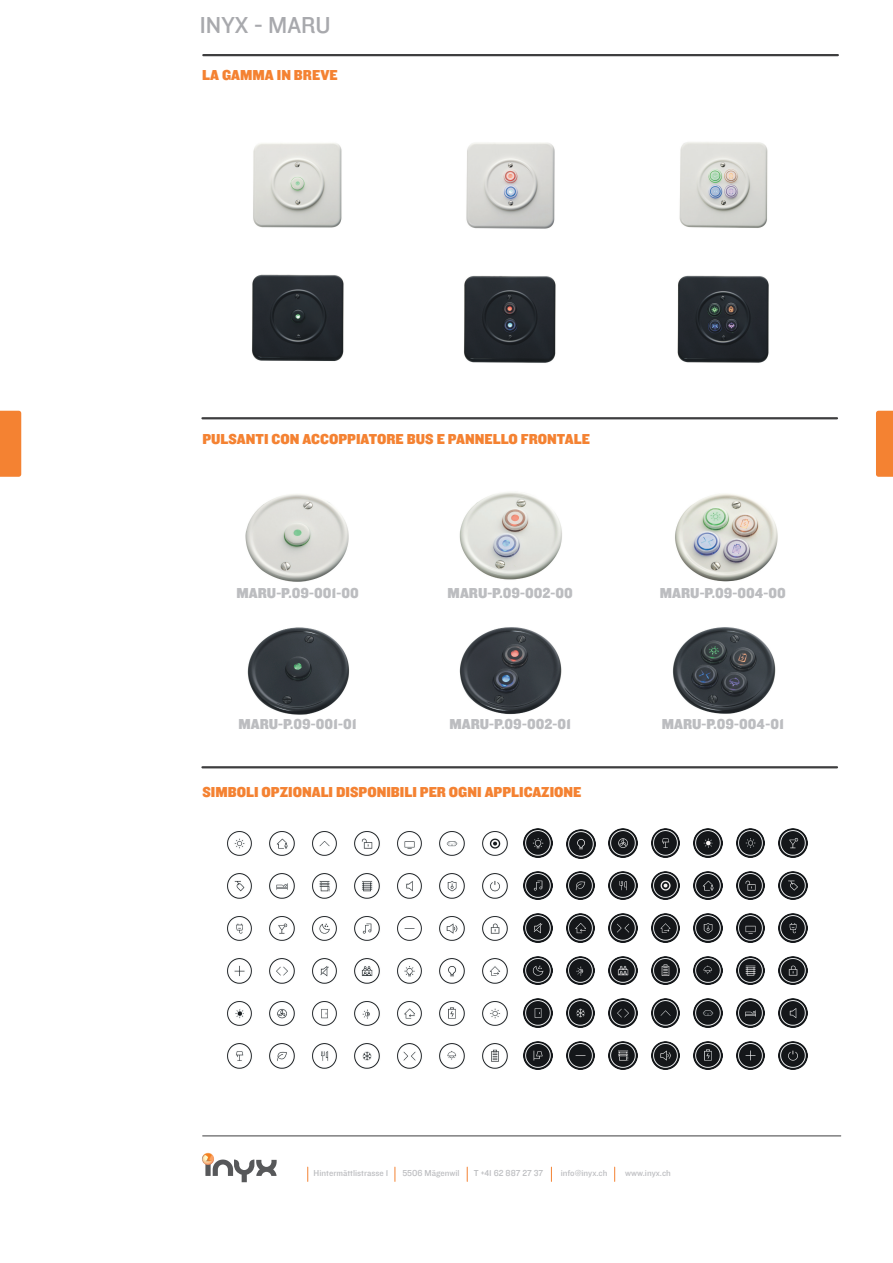
<style>
.page{position:relative;width:893px;height:1263px;background:#fff}
.page>*{position:absolute;margin:0;border:0;box-sizing:border-box;transform-origin:0 0}
.t1{font:24px "Knockout HTF31 Junior Middlewt";color:#a8a9ad}
.t2{font:15px "Knockout HTF71 Full Middlewt";color:#f48232}
.t3{font:15px "Knockout HTF71 Full Middlewt";color:#bcbdc0}
.t4{font:9px "Knockout HTF31 Junior Middlewt";color:#bcbdc0}
</style>
<div class="page">
<hr style="left:203px;top:54px;width:635px;height:2px;background:#3e3e3f">
<svg style="left:0;top:411px;width:21px;height:66px"></svg>
<svg style="left:876px;top:411px;width:17px;height:66px"></svg>
<hr style="left:203px;top:1136px;width:638px;height:1px;background:#3e3e3f">
<svg style="left:307px;top:1167px;width:1px;height:14px"></svg>
<svg style="left:395px;top:1167px;width:1px;height:14px"></svg>
<svg style="left:467px;top:1167px;width:1px;height:14px"></svg>
<svg style="left:551px;top:1167px;width:1px;height:14px"></svg>
<svg style="left:614px;top:1167px;width:1px;height:14px"></svg>
<svg style="left:202px;top:1153px;width:75px;height:29px"></svg>
<img style="left:253px;top:143px;width:89px;height:85px">
<img style="left:252px;top:274px;width:92px;height:87px">
<img style="left:466px;top:142px;width:89px;height:87px">
<img style="left:464px;top:275px;width:92px;height:88px">
<img style="left:679px;top:142px;width:89px;height:86px">
<img style="left:677px;top:275px;width:92px;height:88px">
<img style="left:247px;top:627px;width:103px;height:88px">
<img style="left:245px;top:494px;width:104px;height:88px">
<img style="left:459px;top:627px;width:103px;height:88px">
<img style="left:459px;top:492px;width:103px;height:88px">
<img style="left:672px;top:627px;width:104px;height:87px">
<img style="left:675px;top:494px;width:103px;height:88px">
<hr style="left:202px;top:417px;width:635px;height:2px;background:#3e3e3f">
<hr style="left:202px;top:766px;width:635px;height:2px;background:#3e3e3f">
<img style="left:227px;top:831px;width:25px;height:25px">
<img style="left:439px;top:1043px;width:26px;height:26px">
<img style="left:439px;top:1001px;width:26px;height:25px">
<img style="left:397px;top:1043px;width:25px;height:26px">
<img style="left:397px;top:1001px;width:25px;height:25px">
<img style="left:354px;top:1043px;width:26px;height:26px">
<img style="left:354px;top:1001px;width:26px;height:25px">
<img style="left:312px;top:1043px;width:25px;height:26px">
<img style="left:312px;top:1001px;width:25px;height:25px">
<img style="left:269px;top:1043px;width:26px;height:26px">
<img style="left:269px;top:1001px;width:26px;height:25px">
<img style="left:227px;top:1043px;width:25px;height:26px">
<img style="left:227px;top:1001px;width:25px;height:25px">
<img style="left:482px;top:958px;width:26px;height:26px">
<img style="left:439px;top:958px;width:26px;height:26px">
<img style="left:397px;top:958px;width:25px;height:26px">
<img style="left:482px;top:916px;width:26px;height:25px">
<img style="left:439px;top:916px;width:26px;height:25px">
<img style="left:354px;top:958px;width:26px;height:26px">
<img style="left:397px;top:916px;width:25px;height:25px">
<img style="left:354px;top:916px;width:26px;height:25px">
<img style="left:312px;top:958px;width:25px;height:26px">
<img style="left:312px;top:916px;width:25px;height:25px">
<img style="left:269px;top:958px;width:26px;height:26px">
<img style="left:269px;top:916px;width:26px;height:25px">
<img style="left:227px;top:958px;width:25px;height:26px">
<img style="left:482px;top:873px;width:26px;height:26px">
<img style="left:439px;top:873px;width:26px;height:26px">
<img style="left:397px;top:873px;width:25px;height:26px">
<img style="left:354px;top:873px;width:26px;height:26px">
<img style="left:312px;top:873px;width:25px;height:26px">
<img style="left:269px;top:873px;width:26px;height:26px">
<img style="left:227px;top:916px;width:25px;height:25px">
<img style="left:227px;top:873px;width:25px;height:26px">
<img style="left:482px;top:831px;width:26px;height:25px">
<img style="left:269px;top:831px;width:26px;height:25px">
<img style="left:439px;top:831px;width:26px;height:25px">
<img style="left:397px;top:831px;width:25px;height:25px">
<img style="left:354px;top:831px;width:26px;height:25px">
<img style="left:312px;top:831px;width:25px;height:25px">
<img style="left:482px;top:1043px;width:26px;height:26px">
<img style="left:482px;top:1001px;width:26px;height:25px">
<img style="left:651px;top:956px;width:29px;height:29px">
<img style="left:736px;top:829px;width:29px;height:28px">
<img style="left:694px;top:956px;width:28px;height:29px">
<img style="left:694px;top:1041px;width:28px;height:29px">
<img style="left:609px;top:914px;width:28px;height:28px">
<img style="left:566px;top:914px;width:29px;height:28px">
<img style="left:566px;top:999px;width:29px;height:28px">
<img style="left:566px;top:956px;width:29px;height:29px">
<img style="left:609px;top:871px;width:28px;height:29px">
<img style="left:524px;top:999px;width:28px;height:28px">
<img style="left:566px;top:871px;width:29px;height:29px">
<img style="left:609px;top:829px;width:28px;height:28px">
<img style="left:651px;top:829px;width:29px;height:28px">
<img style="left:694px;top:829px;width:28px;height:28px">
<img style="left:651px;top:914px;width:29px;height:28px">
<img style="left:566px;top:829px;width:30px;height:29px">
<img style="left:524px;top:829px;width:28px;height:28px">
<img style="left:779px;top:956px;width:28px;height:29px">
<img style="left:651px;top:1041px;width:29px;height:29px">
<img style="left:609px;top:956px;width:28px;height:29px">
<img style="left:566px;top:1041px;width:29px;height:29px">
<img style="left:524px;top:871px;width:28px;height:29px">
<img style="left:524px;top:914px;width:28px;height:28px">
<img style="left:524px;top:956px;width:28px;height:29px">
<img style="left:609px;top:999px;width:28px;height:28px">
<img style="left:779px;top:829px;width:28px;height:28px">
<img style="left:736px;top:1041px;width:29px;height:29px">
<img style="left:779px;top:1041px;width:28px;height:29px">
<img style="left:694px;top:914px;width:28px;height:28px">
<img style="left:779px;top:999px;width:28px;height:28px">
<img style="left:736px;top:956px;width:29px;height:29px">
<img style="left:609px;top:1041px;width:28px;height:29px">
<img style="left:736px;top:999px;width:29px;height:28px">
<img style="left:779px;top:914px;width:28px;height:28px">
<img style="left:779px;top:871px;width:28px;height:29px">
<img style="left:651px;top:871px;width:29px;height:29px">
<img style="left:694px;top:871px;width:28px;height:29px">
<img style="left:694px;top:999px;width:28px;height:28px">
<img style="left:736px;top:914px;width:29px;height:28px">
<img style="left:736px;top:871px;width:29px;height:29px">
<img style="left:651px;top:999px;width:29px;height:28px">
<img style="left:524px;top:1041px;width:28px;height:29px">
<h1 class="t1" style="left:200px;top:12px;width:132px">INYX - MARU</h1>
<p class="t2" style="left:202px;top:67px;width:137px">LA GAMMA IN BREVE</p>
<p class="t2" style="left:202px;top:431px;width:389px">PULSANTI CON ACCOPPIATORE BUS E PANNELLO FRONTALE</p>
<p class="t3" style="left:237px;top:584px;width:124px">MARU-P.09-001-00</p>
<p class="t3" style="left:448px;top:584px;width:127px">MARU-P.09-002-00</p>
<p class="t3" style="left:660px;top:584px;width:127px">MARU-P.09-004-00</p>
<p class="t3" style="left:238px;top:716px;width:120px">MARU-P.09-001-01</p>
<p class="t3" style="left:449px;top:716px;width:123px">MARU-P.09-002-01</p>
<p class="t3" style="left:662px;top:716px;width:124px">MARU-P.09-004-01</p>
<p class="t2" style="left:202px;top:784px;width:381px">SIMBOLI OPZIONALI DISPONIBILI PER OGNI APPLICAZIONE</p>
<p class="t4" style="left:314px;top:1168px;width:76px">Hintermättlistrasse 1</p>
<p class="t4" style="left:402px;top:1168px;width:59px">5506 Mägenwil</p>
<p class="t4" style="left:474px;top:1168px;width:71px">T +41 62 887 27 37</p>
<p class="t4" style="left:561px;top:1168px;width:48px">info@inyx.ch</p>
<p class="t4" style="left:625px;top:1168px;width:47px">www.inyx.ch</p>
</div>
